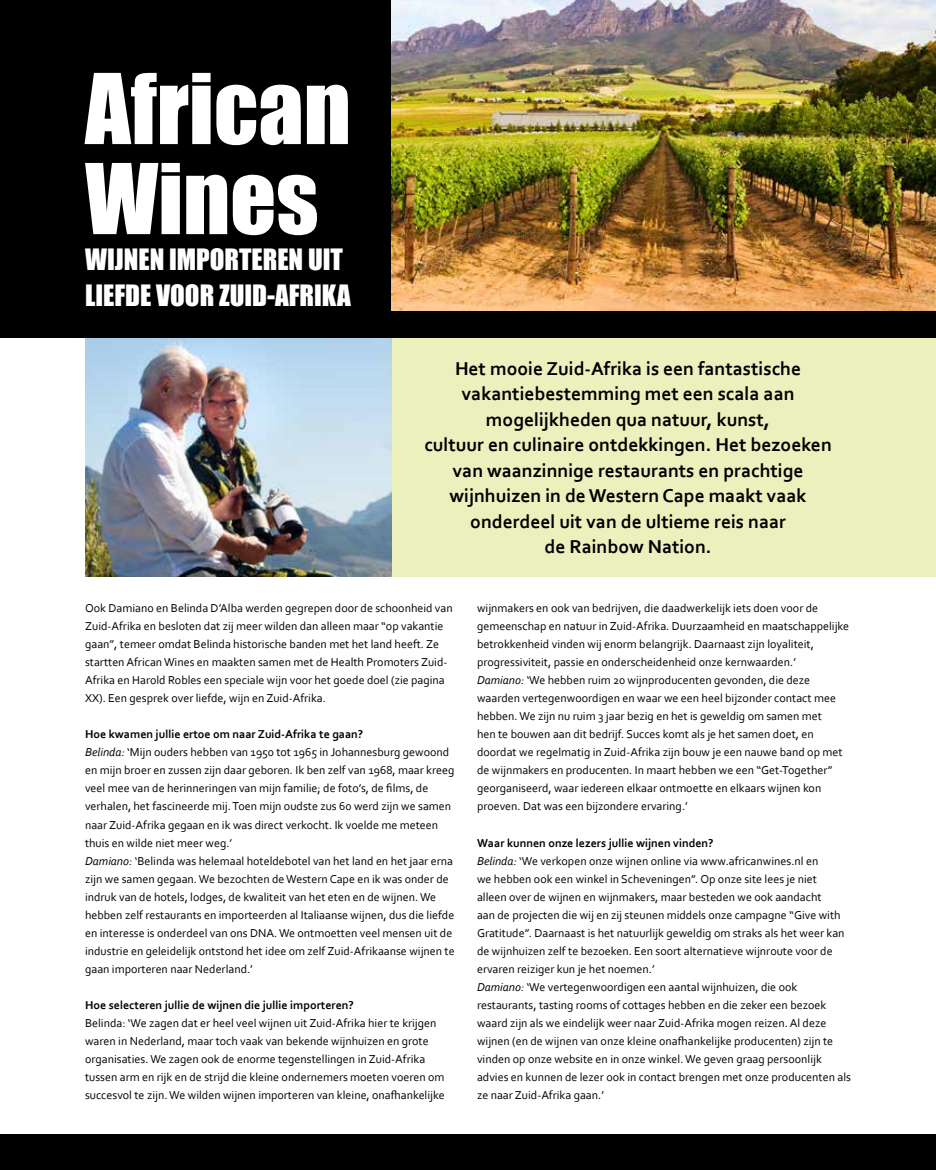
<style>
.page{position:relative;width:936px;height:1170px;background:#fff}
.page>*{position:absolute;margin:0;border:0;box-sizing:border-box;transform-origin:0 0}
.t1{font:90px/90px "Impact";color:#fff}
.t2{font:27px/36px "Impact";color:#fff}
.t3{font:700 19.5px/25.5px "Corbel";color:#000;text-align:center}
.t4{font:12px/18px "Corbel";color:#000}
.t5{font:700 12px "Corbel";color:#000}
.s1{font-weight:700}
.s2{font-style:italic}
</style>
<div class="page">
<div style="left:85px;top:338px;width:850px;height:238px;background:#ecf0bc"></div>
<img style="left:85px;top:338px;width:307px;height:238px">
<div style="left:0;top:0;width:935px;height:338px;background:#000"></div>
<img style="left:392px;top:0;width:543px;height:310px">
<div style="left:0;top:1134px;width:935px;height:35px;background:#000"></div>
<h1 class="t1" style="left:85px;top:61px;width:267px">African<br>Wines</h1>
<h2 class="t2" style="left:85px;top:241px;width:267px">WIJNEN IMPORTEREN UIT<br>LIEFDE VOOR ZUID-AFRIKA</h2>
<p class="t3" style="left:424px;top:355px;width:409px">Het mooie Zuid-Afrika is een fantastische vakantiebestemming met een scala aan mogelijkheden qua natuur, kunst,<br>cultuur en culinaire ontdekkingen. Het bezoeken van waanzinnige restaurants en prachtige wijnhuizen in de Western Cape maakt vaak onderdeel uit van de ultieme reis naar<br>de Rainbow Nation.</p>
<p class="t4" style="left:85px;top:599px;width:369px">Ook Damiano en Belinda D’Alba werden gegrepen door de schoonheid van Zuid-Afrika en besloten dat zij meer wilden dan alleen maar “op vakantie gaan”, temeer omdat Belinda historische banden met het land heeft. Ze startten African Wines en maakten samen met de Health Promoters Zuid-Afrika en Harold Robles een speciale wijn voor het goede doel (zie pagina XX). Een gesprek over liefde, wijn en Zuid-Afrika.</p>
<p class="t4" style="left:85px;top:725px;width:371px"><span class="s1">Hoe kwamen jullie ertoe om naar Zuid-Afrika te gaan?<br></span><span class="s2">Belinda:</span> ‘Mijn ouders hebben van 1950 tot 1965 in Johannesburg gewoond en mijn broer en zussen zijn daar geboren. Ik ben zelf van 1968, maar kreeg veel mee van de herinneringen van mijn familie; de foto’s, de films, de verhalen, het fascineerde mij. Toen mijn oudste zus 60 werd zijn we samen naar Zuid-Afrika gegaan en ik was direct verkocht. Ik voelde me meteen thuis en wilde niet meer weg.’<br><span class="s2">Damiano:</span> ‘Belinda was helemaal hoteldebotel van het land en het jaar erna zijn we samen gegaan. We bezochten de Western Cape en ik was onder de indruk van de hotels, lodges, de kwaliteit van het eten en de wijnen. We hebben zelf restaurants en importeerden al Italiaanse wijnen, dus die liefde en interesse is onderdeel van ons DNA. We ontmoetten veel mensen uit de industrie en geleidelijk ontstond het idee om zelf Zuid-Afrikaanse wijnen te gaan importeren naar Nederland.’</p>
<p class="t5" style="left:85px;top:997px;width:270px">Hoe selecteren jullie de wijnen die jullie importeren?</p>
<p class="t4" style="left:85px;top:1013px;width:361px">Belinda: ‘We zagen dat er heel veel wijnen uit Zuid-Afrika hier te krijgen waren in Nederland, maar toch vaak van bekende wijnhuizen en grote organisaties. We zagen ook de enorme tegenstellingen in Zuid-Afrika tussen arm en rijk en de strijd die kleine ondernemers moeten voeren om succesvol te zijn. We wilden wijnen importeren van kleine, onafhankelijke</p>
<p class="t4" style="left:477px;top:599px;width:373px">wijnmakers en ook van bedrijven, die daadwerkelijk iets doen voor de gemeenschap en natuur in Zuid-Afrika. Duurzaamheid en maatschappelijke betrokkenheid vinden wij enorm belangrijk. Daarnaast zijn loyaliteit, progressiviteit, passie en onderscheidenheid onze kernwaarden.’<br><span class="s2">Damiano:</span> ‘We hebben ruim 20 wijnproducenten gevonden, die deze waarden vertegenwoordigen en waar we een heel bijzonder contact mee hebben. We zijn nu ruim 3 jaar bezig en het is geweldig om samen met<br>hen te bouwen aan dit bedrijf. Succes komt als je het samen doet, en doordat we regelmatig in Zuid-Afrika zijn bouw je een nauwe band op met de wijnmakers en producenten. In maart hebben we een “Get-Together” georganiseerd, waar iedereen elkaar ontmoette en elkaars wijnen kon proeven. Dat was een bijzondere ervaring.’</p>
<p class="t4" style="left:477px;top:833px;width:375px"><span class="s1">Waar kunnen onze lezers jullie wijnen vinden?<br></span><span class="s2">Belinda:</span> ‘We verkopen onze wijnen online via www.africanwines.nl en<br>we hebben ook een winkel in Scheveningen”. Op onze site lees je niet<br>alleen over de wijnen en wijnmakers, maar besteden we ook aandacht<br>aan de projecten die wij en zij steunen middels onze campagne “Give with Gratitude”. Daarnaast is het natuurlijk geweldig om straks als het weer kan de wijnhuizen zelf te bezoeken. Een soort alternatieve wijnroute voor de ervaren reiziger kun je het noemen.’<br><span class="s2">Damiano:</span> ‘We vertegenwoordigen een aantal wijnhuizen, die ook restaurants, tasting rooms of cottages hebben en die zeker een bezoek waard zijn als we eindelijk weer naar Zuid-Afrika mogen reizen. Al deze wijnen (en de wijnen van onze kleine onafhankelijke producenten) zijn te vinden op onze website en in onze winkel. We geven graag persoonlijk advies en kunnen de lezer ook in contact brengen met onze producenten als ze naar Zuid-Afrika gaan.’</p>
</div>
